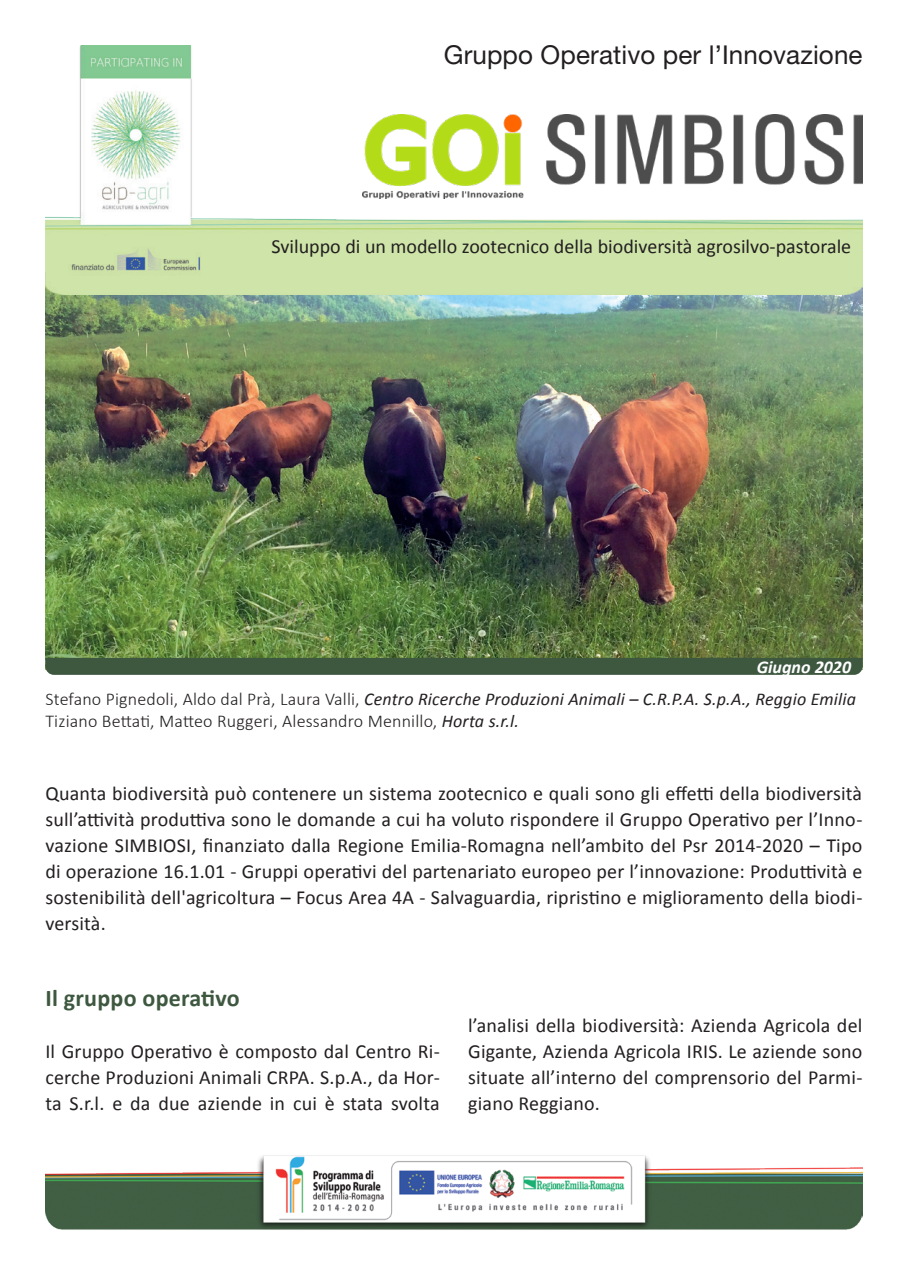
<style>
.page{position:relative;width:908px;height:1276px;background:#fff}
.page>*{position:absolute;margin:0;border:0;box-sizing:border-box;transform-origin:0 0}
.t1{font:26px "Helvetica Neue LT Std";letter-spacing:.005em;color:#231f20}
.t2{font:700 24px "Calibri";letter-spacing:.01em;color:#3e5840}
.t3{font:20px/26px "Calibri";letter-spacing:.01em;color:#231f20;text-align:justify}
.t4{font:italic 18px "Calibri";letter-spacing:.01em;color:#231f20}
.t5{font:300 18px "Calibri";letter-spacing:.01em;color:#231f20}
.t6{font:italic 700 18px "Calibri";color:#fff}
.s1{font-weight:300;font-style:normal}
.s2{font-weight:400;font-style:italic}
</style>
<div class="page">
<img style="left:45px;top:295px;width:817px;height:363px">
<img style="left:45px;top:45px;width:817px;height:250px">
<div style="left:45px;top:658px;width:817px;height:17px;background:#3e5840"></div>
<img style="left:45px;top:1155px;width:817px;height:75px">
<img style="left:362px;top:114px;width:500px;height:84px">
<p class="t1" style="left:443px;top:39px;width:420px">Gruppo Operativo per l’Innovazione</p>
<p class="t3" style="left:271px;top:234px;width:581px">Sviluppo di un modello zootecnico della biodiversità agrosilvo-pastorale</p>
<p class="t6" style="left:756px;top:655px;width:96px">Giugno 2020</p>
<p class="t4" style="left:45px;top:687px;width:811px"><span class="s1">Stefano Pignedoli, Aldo dal Prà, Laura Valli,</span> Centro Ricerche Produzioni Animali – C.R.P.A. S.p.A., Reggio Emilia</p>
<p class="t5" style="left:45px;top:710px;width:475px">Tiziano Bettati, Matteo Ruggeri, Alessandro Mennillo, <span class="s2">Horta s.r.l.</span></p>
<p class="t3" style="left:45px;top:781px;width:818px">Quanta biodiversità può contenere un sistema zootecnico e quali sono gli effetti della biodiversità sull’attività produttiva sono le domande a cui ha voluto rispondere il Gruppo Operativo per l’Inno&shy;vazione SIMBIOSI, finanziato dalla Regione Emilia-Romagna nell’ambito del Psr 2014-2020 – Tipo di operazione 16.1.01 - Gruppi operativi del partenariato europeo per l’innovazione: Produttività e sostenibilità dell'agricoltura – Focus Area 4A - Salvaguardia, ripristino e miglioramento della biodi&shy;versità.</p>
<p class="t2" style="left:45px;top:982px;width:196px">Il gruppo operativo</p>
<p class="t3" style="left:45px;top:1038px;width:396px">Il Gruppo Operativo è composto dal Centro Ri&shy;cerche Produzioni Animali CRPA. S.p.A., da Hor&shy;ta S.r.l. e da due aziende in cui è stata svolta</p>
<p class="t3" style="left:468px;top:1012px;width:396px">l’analisi della biodiversità: Azienda Agricola del Gigante, Azienda Agricola IRIS. Le aziende sono situate all’interno del comprensorio del Parmi&shy;giano Reggiano.</p>
</div>
